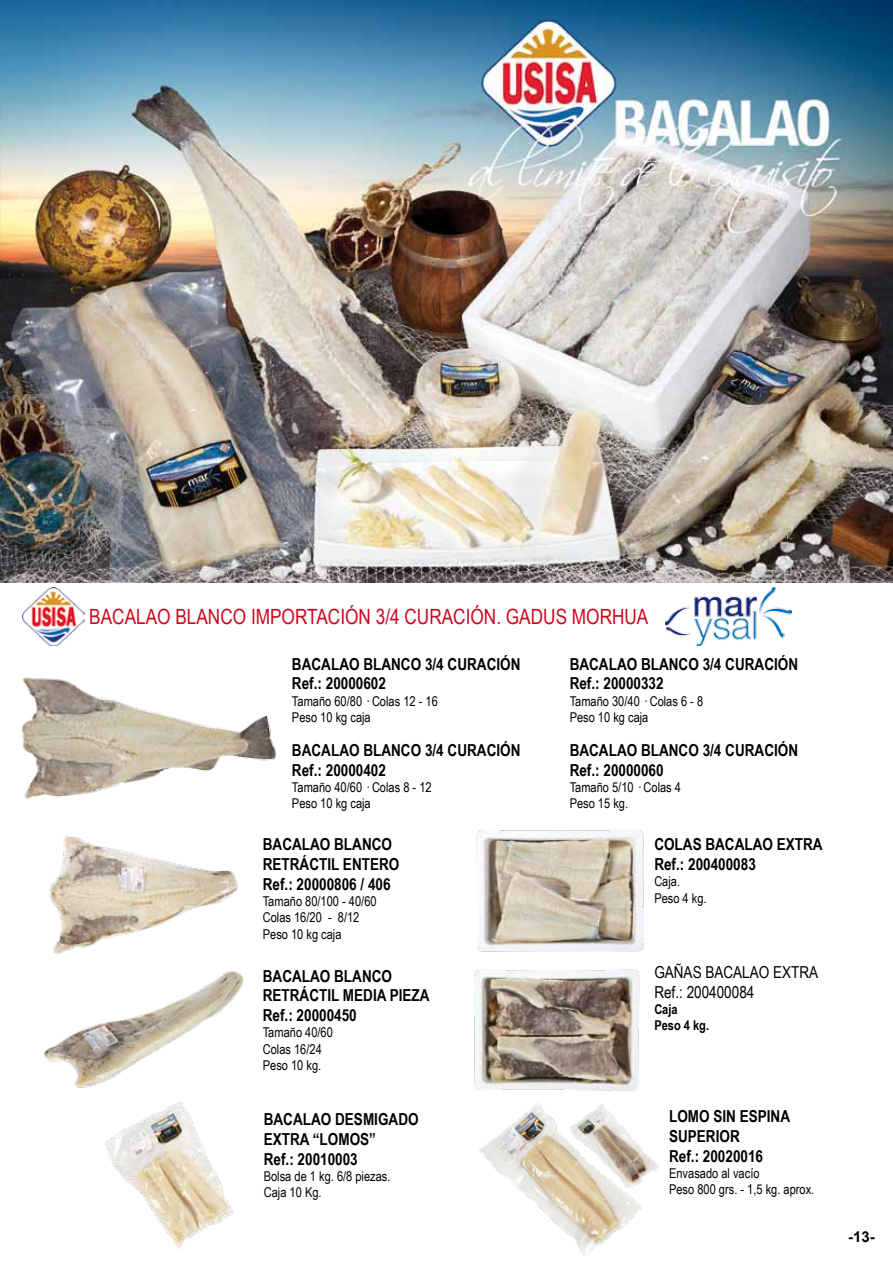
<style>
.page{position:relative;width:893px;height:1263px;background:#fff}
.page>*{position:absolute;margin:0;border:0;box-sizing:border-box;transform-origin:0 0}
.t1{font:21px "Arial Narrow";color:#cd071e}
.t2{font:700 16.5px/19.8px "Arial Narrow";color:#000}
.t3{font:16.5px/19.8px "Arial Narrow";color:#000}
.t4{font:700 15px "Arial";color:#000}
.t5{font:13.5px/16.2px "Arial Narrow";color:#000}
.t6{font:700 13.5px/16.2px "Arial Narrow";color:#000}
</style>
<div class="page">
<img style="left:50px;top:836px;width:188px;height:118px">
<img style="left:0;top:0;width:893px;height:583px">
<img style="left:21px;top:677px;width:255px;height:123px">
<img style="left:43px;top:971px;width:201px;height:117px">
<img style="left:476px;top:829px;width:168px;height:123px">
<img style="left:474px;top:969px;width:166px;height:122px">
<img style="left:106px;top:1102px;width:128px;height:147px">
<img style="left:23px;top:588px;width:61px;height:58px">
<img style="left:665px;top:588px;width:126px;height:58px">
<img style="left:479px;top:1103px;width:180px;height:153px">
<p class="t1" style="left:89px;top:605px;width:561px">BACALAO BLANCO IMPORTACIÓN 3/4 CURACIÓN. GADUS MORHUA</p>
<p class="t2" style="left:292px;top:654px;width:230px">BACALAO BLANCO 3/4 CURACIÓN<br>Ref.: 20000602</p>
<p class="t5" style="left:292px;top:693px;width:147px">Tamaño 60/80 · Colas 12 - 16<br>Peso 10 kg caja</p>
<p class="t2" style="left:292px;top:740px;width:230px">BACALAO BLANCO 3/4 CURACIÓN<br>Ref.: 20000402</p>
<p class="t5" style="left:292px;top:779px;width:141px">Tamaño 40/60 · Colas 8 - 12<br>Peso 10 kg caja</p>
<p class="t2" style="left:263px;top:834px;width:138px">BACALAO BLANCO<br>RETRÁCTIL ENTERO<br>Ref.: 20000806 / 406</p>
<p class="t5" style="left:263px;top:893px;width:115px">Tamaño 80/100 - 40/60<br>Colas 16/20 - 8/12<br>Peso 10 kg caja</p>
<p class="t2" style="left:263px;top:966px;width:168px">BACALAO BLANCO<br>RETRÁCTIL MEDIA PIEZA<br>Ref.: 20000450</p>
<p class="t5" style="left:263px;top:1024px;width:72px">Tamaño 40/60<br>Colas 16/24<br>Peso 10 kg.</p>
<p class="t2" style="left:264px;top:1109px;width:156px">BACALAO DESMIGADO<br>EXTRA “LOMOS”<br>Ref.: 20010003</p>
<p class="t5" style="left:264px;top:1168px;width:128px">Bolsa de 1 kg. 6/8 piezas.<br>Caja 10 Kg.</p>
<p class="t2" style="left:570px;top:654px;width:230px">BACALAO BLANCO 3/4 CURACIÓN<br>Ref.: 20000332</p>
<p class="t5" style="left:570px;top:693px;width:135px">Tamaño 30/40 · Colas 6 - 8<br>Peso 10 kg caja</p>
<p class="t2" style="left:570px;top:740px;width:230px">BACALAO BLANCO 3/4 CURACIÓN<br>Ref.: 20000060</p>
<p class="t5" style="left:570px;top:779px;width:113px">Tamaño 5/10 · Colas 4<br>Peso 15 kg.</p>
<p class="t2" style="left:654px;top:834px;width:170px">COLAS BACALAO EXTRA<br>Ref.: 200400083</p>
<p class="t5" style="left:654px;top:873px;width:54px">Caja.<br>Peso 4 kg.</p>
<p class="t3" style="left:654px;top:962px;width:165px">GAÑAS BACALAO EXTRA<br>Ref.: 200400084</p>
<p class="t6" style="left:654px;top:1001px;width:56px">Caja<br>Peso 4 kg.</p>
<p class="t2" style="left:669px;top:1106px;width:123px">LOMO SIN ESPINA<br>SUPERIOR<br>Ref.: 20020016</p>
<p class="t5" style="left:669px;top:1165px;width:147px">Envasado al vacío<br>Peso 800 grs. - 1,5 kg. aprox.</p>
<p class="t4" style="left:848px;top:1227px;width:28px">-13-</p>
</div>
